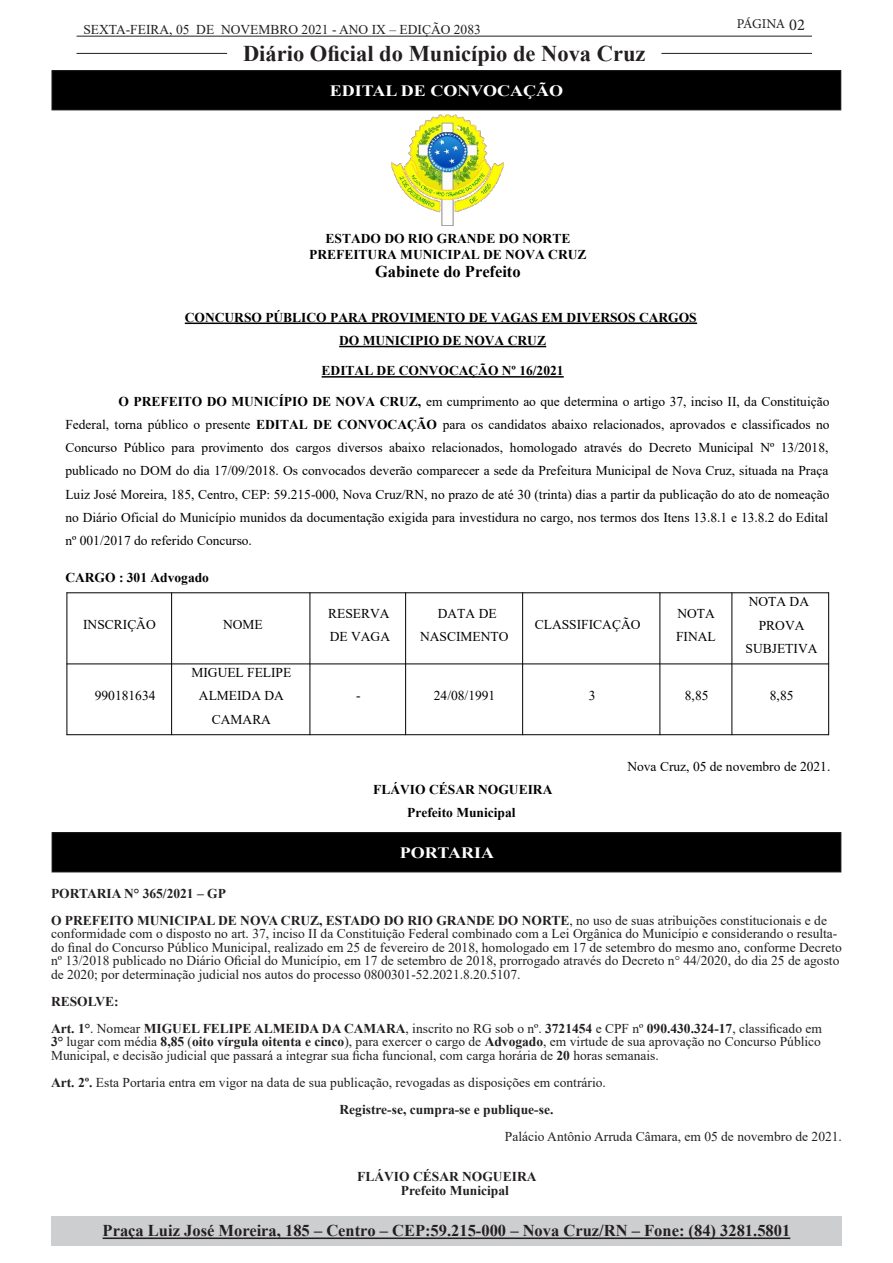
<style>
.page{position:relative;width:893px;height:1263px;background:#fff}
.page>*{position:absolute;margin:0;border:0;box-sizing:border-box;transform-origin:0 0}
.t1{font:700 22.5px "Times New Roman";color:#231f20}
.t2{font:700 16.5px "Times New Roman";color:#231f20}
.t3{font:700 16.5px "Times New Roman";color:#000}
.t4{font:700 15.75px "Times New Roman";color:#fff;scale:1.14 1}
.t5{font:15px "Times New Roman";color:#000}
.t6{font:13.5px/13.5px "Times New Roman";color:#231f20}
.t7{font:13.5px/23.2px "Times New Roman";color:#000;text-align:center}
.t8{font:700 13.5px/23.2px "Times New Roman";color:#000;text-align:center}
.t9{font:700 13.5px/13.5px "Times New Roman";color:#231f20}
.t10{font:13.5px "Minion Pro";letter-spacing:-.03em;color:#231f20}
.s1{font-size:16.5px}
.s2{font-weight:700}
</style>
<div class="page">
<hr style="left:77px;top:36px;width:735px;height:1px;background:#231f20">
<hr style="left:77px;top:53px;width:150px;height:1px;background:#231f20">
<hr style="left:661px;top:53px;width:151px;height:1px;background:#231f20">
<div style="left:51px;top:1216px;width:791px;height:29px;background:#cdced0"></div>
<hr style="left:103px;top:1237px;width:687px;height:2px;background:#231f20">
<img style="left:392px;top:115px;width:112px;height:110px">
<hr style="left:185px;top:323px;width:512px;height:1px;background:#000">
<hr style="left:339px;top:346px;width:207px;height:1px;background:#000">
<hr style="left:322px;top:376px;width:242px;height:2px;background:#000">
<hr style="left:67px;top:592px;width:762px;height:1px;background:#000">
<hr style="left:67px;top:663px;width:762px;height:1px;background:#000">
<hr style="left:67px;top:734px;width:762px;height:1px;background:#000">
<hr style="left:67px;top:592px;width:1px;height:143px;background:#000">
<hr style="left:171px;top:592px;width:1px;height:143px;background:#000">
<hr style="left:310px;top:592px;width:1px;height:143px;background:#000">
<hr style="left:405px;top:592px;width:1px;height:143px;background:#000">
<hr style="left:522px;top:592px;width:1px;height:143px;background:#000">
<hr style="left:659px;top:592px;width:1px;height:143px;background:#000">
<hr style="left:731px;top:592px;width:1px;height:143px;background:#000">
<hr style="left:828px;top:592px;width:1px;height:143px;background:#000">
<div style="left:52px;top:71px;width:789px;height:39px;background:#000"></div>
<div style="left:51px;top:70px;width:790px;height:40px;border:1px solid #231f20"></div>
<div style="left:52px;top:833px;width:789px;height:39px;background:#000"></div>
<div style="left:52px;top:832px;width:789px;height:40px;border:1px solid #231f20"></div>
<p class="t6" style="left:83px;top:23px;width:399px">SEXTA-FEIRA, 05 DE NOVEMBRO 2021 - ANO IX – EDIÇÃO 2083</p>
<h1 class="t1" style="left:243px;top:37px;width:404px">Diário Oficial do Município de Nova Cruz</h1>
<p class="t4" style="left:330px;top:79px;width:206px">EDITAL DE CONVOCAÇÃO</p>
<p class="t10" style="left:737px;top:15px;width:70px">PÁGINA <span class="s1">02</span></p>
<p class="t8" style="left:309px;top:231px;width:279px;line-height:15.5px">ESTADO DO RIO GRANDE DO NORTE<br>PREFEITURA MUNICIPAL DE NOVA CRUZ</p>
<p class="t3" style="left:375px;top:262px;width:147px">Gabinete do Prefeito</p>
<p class="t8" style="left:185px;top:306px;width:513px">CONCURSO PÚBLICO PARA PROVIMENTO DE VAGAS EM DIVERSOS CARGOS<br>DO MUNICIPIO DE NOVA CRUZ</p>
<p class="t8" style="left:322px;top:359px;width:243px">EDITAL DE CONVOCAÇÃO Nº 16/2021</p>
<p class="t7" style="left:65px;top:390px;width:766px;text-align:justify;text-indent:53px"><span class="s2">O PREFEITO DO MUNICÍPIO DE NOVA CRUZ,</span> em cumprimento ao que determina o artigo 37, inciso II, da Constituição Federal, torna público o presente <span class="s2">EDITAL DE CONVOCAÇÃO</span> para os candidatos abaixo relacionados, aprovados e classificados no Concurso Público para provimento dos cargos diversos abaixo relacionados, homologado através do Decreto Municipal Nº 13/2018, publicado no DOM do dia 17/09/2018. Os convocados deverão comparecer a sede da Prefeitura Municipal de Nova Cruz, situada na Praça Luiz José Moreira, 185, Centro, CEP: 59.215-000, Nova Cruz/RN, no prazo de até 30 (trinta) dias a partir da publicação do ato de nomeação no Diário Oficial do Município munidos da documentação exigida para investidura no cargo, nos termos dos Itens 13.8.1 e 13.8.2 do Edital nº 001/2017 do referido Concurso.</p>
<p class="t8" style="left:65px;top:566px;width:145px">CARGO : 301 Advogado</p>
<p class="t7" style="left:83px;top:614px;width:74px">INSCRIÇÃO</p>
<p class="t7" style="left:223px;top:614px;width:41px">NOME</p>
<p class="t7" style="left:328px;top:602px;width:63px;text-align:left">RESERVA<br>DE VAGA</p>
<p class="t7" style="left:420px;top:602px;width:90px">DATA DE<br>NASCIMENTO</p>
<p class="t7" style="left:535px;top:614px;width:107px">CLASSIFICAÇÃO</p>
<p class="t7" style="left:676px;top:602px;width:41px;text-align:left">NOTA<br>FINAL</p>
<p class="t7" style="left:746px;top:590px;width:73px">NOTA DA<br>PROVA<br>SUBJETIVA</p>
<p class="t7" style="left:95px;top:684px;width:62px">990181634</p>
<p class="t7" style="left:191px;top:661px;width:101px">MIGUEL FELIPE<br>ALMEIDA DA<br>CAMARA</p>
<p class="t7" style="left:356px;top:684px;width:6px">-</p>
<p class="t7" style="left:434px;top:684px;width:63px">24/08/1991</p>
<p class="t7" style="left:589px;top:684px;width:8px">3</p>
<p class="t7" style="left:685px;top:684px;width:25px">8,85</p>
<p class="t7" style="left:770px;top:684px;width:25px">8,85</p>
<p class="t8" style="left:373px;top:778px;width:181px">FLÁVIO CÉSAR NOGUEIRA<br>Prefeito Municipal</p>
<p class="t4" style="left:400px;top:841px;width:84px">PORTARIA</p>
<p class="t7" style="left:627px;top:755px;width:205px">Nova Cruz, 05 de novembro de 2021.</p>
<p class="t9" style="left:51px;top:886px;width:176px">PORTARIA N° 365/2021 – GP</p>
<p class="t6" style="left:51px;top:913px;width:792px"><span class="s2">O PREFEITO MUNICIPAL DE NOVA CRUZ, ESTADO DO RIO GRANDE DO NORTE</span>, no uso de suas atribuições constitucionais e de conformidade com o disposto no art. 37, inciso II da Constituição Federal combinado com a Lei Orgânica do Município e considerando o resulta&shy;do final do Concurso Público Municipal, realizado em 25 de fevereiro de 2018, homologado em 17 de setembro do mesmo ano, conforme Decreto nº 13/2018 publicado no Diário Oficial do Município, em 17 de setembro de 2018, prorrogado através do Decreto n° 44/2020, do dia 25 de agosto de 2020; por determinação judicial nos autos do processo 0800301-52.2021.8.20.5107.</p>
<p class="t9" style="left:51px;top:994px;width:69px">RESOLVE:</p>
<p class="t6" style="left:51px;top:1021px;width:772px;text-align:justify"><span class="s2">Art. 1°</span>. Nomear <span class="s2">MIGUEL FELIPE ALMEIDA DA CAMARA</span>, inscrito no RG sob o nº. <span class="s2">3721454</span> e CPF nº <span class="s2">090.430.324-17</span>, classificado em <span class="s2">3°</span> lugar com média <span class="s2">8,85</span> (<span class="s2">oito vírgula oitenta e cinco</span>), para exercer o cargo de <span class="s2">Advogado</span>, em virtude de sua aprovação no Concurso Público Municipal, e decisão judicial que passará a integrar sua ficha funcional, com carga horária de <span class="s2">20</span> horas semanais.</p>
<p class="t6" style="left:51px;top:1075px;width:556px"><span class="s2">Art. 2º.</span> Esta Portaria entra em vigor na data de sua publicação, revogadas as disposições em contrário.</p>
<p class="t9" style="left:340px;top:1102px;width:215px">Registre-se, cumpra-se e publique-se.</p>
<p class="t6" style="left:505px;top:1129px;width:339px">Palácio Antônio Arruda Câmara, em 05 de novembro de 2021.</p>
<p class="t9" style="left:401px;top:1169px;width:137px;text-indent:-44px">FLÁVIO CÉSAR NOGUEIRA<br>Prefeito Municipal</p>
<p class="t5" style="left:274px;top:1221px;width:348px">Praça Luiz José Moreira, N°185, Centro – Nova Cruz/RN</p>
<p class="t2" style="left:103px;top:1219px;width:689px">Praça Luiz José Moreira, 185 – Centro – CEP:59.215-000 – Nova Cruz/RN – Fone: (84) 3281.5801</p>
</div>
